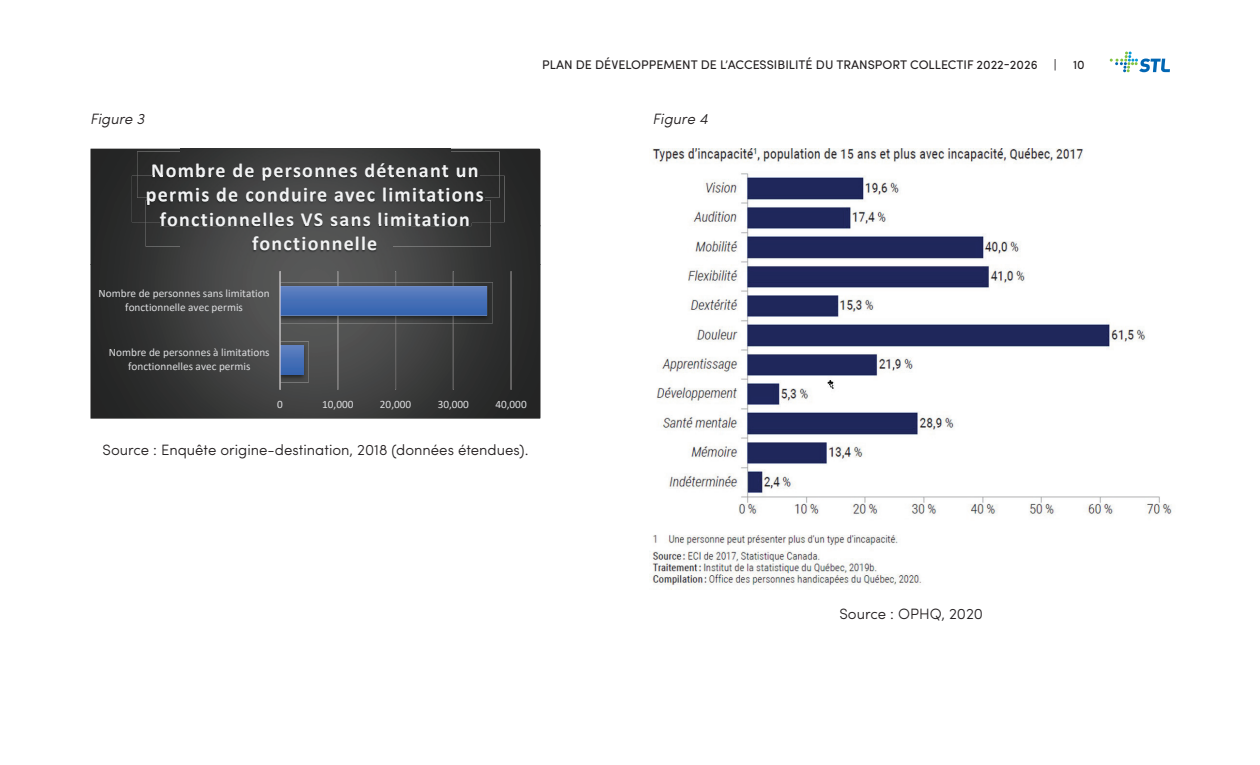
<style>
.page{position:relative;width:1260px;height:765px;background:#fff}
.page>*{position:absolute;margin:0;border:0;box-sizing:border-box;transform-origin:0 0}
.t1{font:700 20px/24.4px "Calibri";letter-spacing:.06em;color:#f2f3f4;text-align:center}
.t2{font:300 15px "Sofia Pro";color:#231f20}
.t3{font:italic 300 15px "Sofia Pro";color:#231f20}
.t4{font:12.5px "Sofia Pro";color:#231f20}
.t5{font:11.25px/13.8px "Calibri";color:#dcdddf;text-align:center}
</style>
<div class="page">
<svg style="left:1110px;top:52px;width:60px;height:20px"></svg>
<img style="left:90px;top:265px;width:450px;height:154px">
<img style="left:90px;top:149px;width:90px;height:116px">
<img style="left:180px;top:247px;width:58px;height:18px">
<img style="left:393px;top:226px;width:147px;height:39px">
<div style="left:451px;top:149px;width:89px;height:77px;background:#252626"></div>
<img style="left:180px;top:149px;width:271px;height:2px">
<img style="left:540px;top:149px;width:1px;height:270px">
<img style="left:337px;top:271px;width:175px;height:119px">
<img style="left:281px;top:341px;width:28px;height:41px">
<img style="left:281px;top:282px;width:212px;height:41px">
<img style="left:337px;top:282px;width:117px;height:41px">
<div style="left:281px;top:345px;width:22px;height:30px;background:linear-gradient(to bottom,#5f81c1,#3462af)"></div>
<svg style="left:281px;top:286px;width:206px;height:30px"></svg>
<img style="left:280px;top:271px;width:1px;height:119px">
<svg style="left:280px;top:345px;width:1px;height:30px"></svg>
<svg style="left:280px;top:286px;width:1px;height:30px"></svg>
<img style="left:137px;top:151px;width:362px;height:25px">
<img style="left:153px;top:163px;width:327px;height:13px">
<img style="left:132px;top:176px;width:373px;height:46px">
<img style="left:153px;top:176px;width:327px;height:5px">
<img style="left:147px;top:188px;width:338px;height:12px">
<img style="left:146px;top:200px;width:345px;height:47px">
<img style="left:147px;top:200px;width:338px;height:5px">
<img style="left:160px;top:212px;width:311px;height:14px">
<img style="left:238px;top:225px;width:155px;height:46px">
<img style="left:650px;top:149px;width:522px;height:440px">
<p class="t4" style="left:542px;top:55px;width:497px">PLAN DE DÉVELOPPEMENT DE L’ACCESSIBILITÉ DU TRANSPORT COLLECTIF 2022-2026</p>
<p class="t4" style="left:1054px;top:55px;width:4px">|</p>
<p class="t4" style="left:1073px;top:55px;width:13px">10</p>
<h2 class="t3" style="left:90px;top:107px;width:56px">Figure 3</h2>
<h2 class="t3" style="left:652px;top:107px;width:57px">Figure 4</h2>
<h1 class="t1" style="left:146px;top:158px;width:339px">Nombre de personnes détenant un permis de conduire avec limitations fonctionnelles VS sans limitation fonctionnelle</h1>
<p class="t5" style="left:99px;top:286px;width:173px">Nombre de personnes sans limitation fonctionnelle avec permis</p>
<p class="t5" style="left:109px;top:346px;width:162px">Nombre de personnes à limitations fonctionnelles avec permis</p>
<p class="t5" style="left:277px;top:397px;width:7px">0</p>
<p class="t5" style="left:322px;top:397px;width:33px">10,000</p>
<p class="t5" style="left:380px;top:397px;width:33px">20,000</p>
<p class="t5" style="left:438px;top:397px;width:33px">30,000</p>
<p class="t5" style="left:495px;top:397px;width:33px">40,000</p>
<h2 class="t2" style="left:102px;top:439px;width:427px">Source : Enquête origine-destination, 2018 (données étendues).</h2>
<h2 class="t2" style="left:839px;top:602px;width:145px">Source : OPHQ, 2020</h2>
</div>
